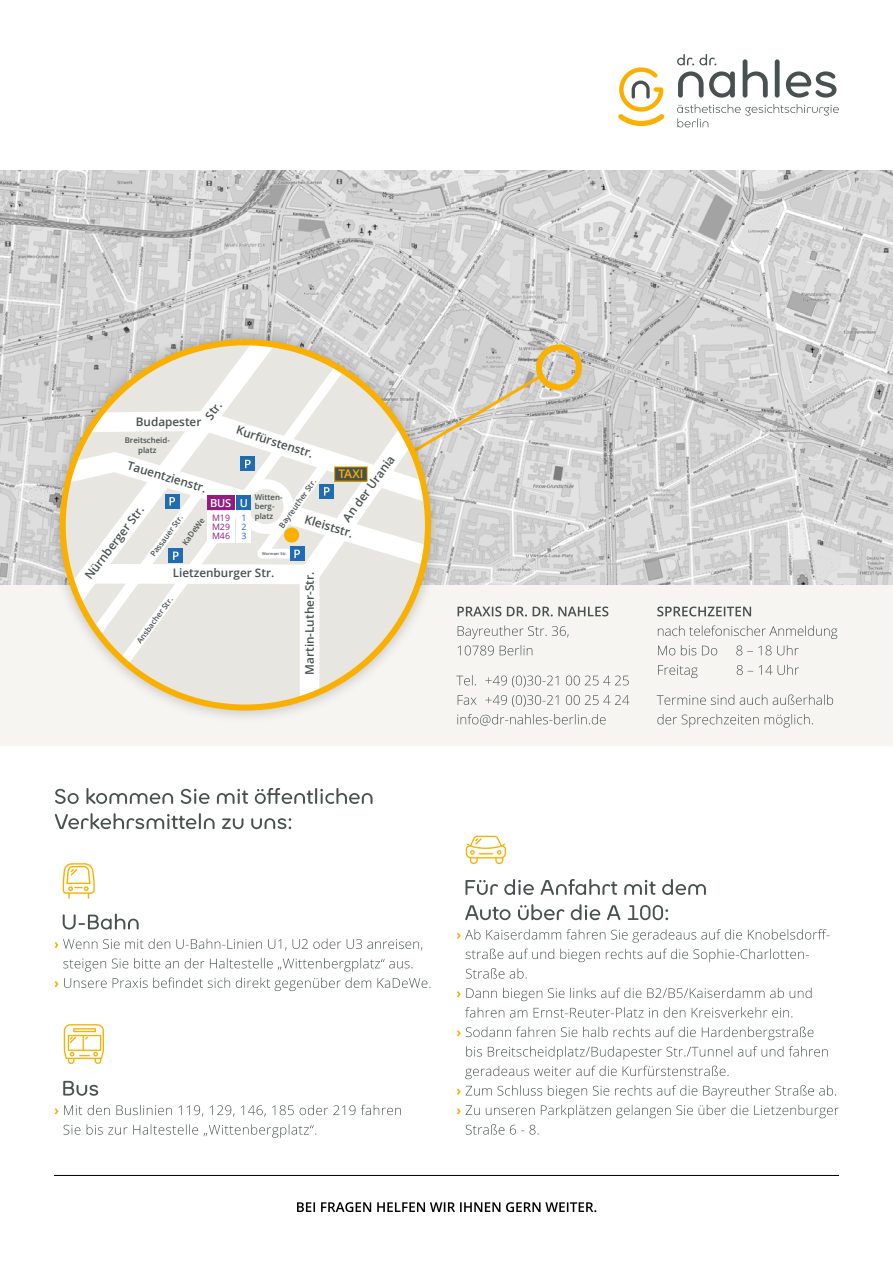
<style>
.page{position:relative;width:893px;height:1263px;background:#fff}
.page>*{position:absolute;margin:0;border:0;box-sizing:border-box;transform-origin:0 0}
.t1{font:600 12px "Open Sans";color:#f9b000}
.t2{font:600 11.7px "Open Sans";color:#485150}
.t3{font:600 11.1px "Open Sans";color:#fff}
.t4{font:8.85px/9.3px "Open Sans";color:#921d7f;text-align:justify}
.t5{font:8.85px/9.3px "Open Sans";color:#216bb3;text-align:justify}
.t6{font:600 7.8px/9.4px "Open Sans";color:#485150;text-align:center}
.t7{font:600 3.9px "Open Sans";color:#485150}
</style>
<div class="page">
<svg style="left:677px;top:104px;width:162px;height:23px"></svg>
<svg style="left:678px;top:71px;width:57px;height:27px"></svg>
<svg style="left:743px;top:59px;width:25px;height:39px"></svg>
<div style="left:775px;top:59px;width:5px;height:39px;background:#485150;border-radius:2px"></div>
<svg style="left:786px;top:71px;width:50px;height:27px"></svg>
<svg style="left:677px;top:54px;width:39px;height:11px"></svg>
<svg style="left:618px;top:67px;width:47px;height:59px"></svg>
<img style="left:0;top:170px;width:893px;height:415px">
<div style="left:536px;top:344px;width:46px;height:46px;border:6px solid #f9b000;border-radius:50%"></div>
<svg style="left:63px;top:1124px;width:253px;height:14px"></svg>
<svg style="left:64px;top:1105px;width:337px;height:12px"></svg>
<svg style="left:55px;top:1108px;width:3px;height:6px"></svg>
<svg style="left:63px;top:1081px;width:35px;height:15px"></svg>
<svg style="left:64px;top:977px;width:366px;height:14px"></svg>
<svg style="left:55px;top:981px;width:3px;height:6px"></svg>
<svg style="left:63px;top:958px;width:349px;height:13px"></svg>
<svg style="left:55px;top:938px;width:367px;height:12px"></svg>
<svg style="left:63px;top:913px;width:76px;height:16px"></svg>
<svg style="left:297px;top:1202px;width:299px;height:10px"></svg>
<svg style="left:466px;top:1124px;width:73px;height:10px"></svg>
<svg style="left:457px;top:1105px;width:382px;height:13px"></svg>
<svg style="left:457px;top:1085px;width:379px;height:14px"></svg>
<svg style="left:465px;top:1066px;width:263px;height:13px"></svg>
<svg style="left:466px;top:1046px;width:362px;height:14px"></svg>
<svg style="left:457px;top:1027px;width:356px;height:13px"></svg>
<svg style="left:465px;top:1007px;width:327px;height:10px"></svg>
<svg style="left:457px;top:988px;width:354px;height:13px"></svg>
<svg style="left:466px;top:968px;width:61px;height:10px"></svg>
<svg style="left:466px;top:949px;width:343px;height:13px"></svg>
<svg style="left:457px;top:929px;width:373px;height:14px"></svg>
<svg style="left:465px;top:904px;width:203px;height:16px"></svg>
<svg style="left:465px;top:879px;width:241px;height:16px"></svg>
<hr style="left:54px;top:1175px;width:785px;height:1px;background:#000">
<svg style="left:466px;top:836px;width:40px;height:28px"></svg>
<svg style="left:64px;top:1024px;width:40px;height:40px"></svg>
<svg style="left:63px;top:863px;width:32px;height:36px"></svg>
<svg style="left:55px;top:813px;width:236px;height:16px"></svg>
<svg style="left:55px;top:788px;width:317px;height:16px"></svg>
<div style="left:0;top:585px;width:893px;height:160px;background:#f6f5f1"></div>
<svg style="left:657px;top:714px;width:156px;height:13px"></svg>
<svg style="left:657px;top:694px;width:176px;height:11px"></svg>
<svg style="left:658px;top:664px;width:141px;height:14px"></svg>
<svg style="left:658px;top:645px;width:141px;height:10px"></svg>
<svg style="left:658px;top:625px;width:179px;height:14px"></svg>
<svg style="left:657px;top:606px;width:94px;height:10px"></svg>
<svg style="left:457px;top:714px;width:149px;height:12px"></svg>
<svg style="left:458px;top:695px;width:171px;height:12px"></svg>
<svg style="left:456px;top:675px;width:173px;height:12px"></svg>
<div style="left:46px;top:326px;width:399px;height:399px;background:#000;opacity:.25"></div>
<svg style="left:63px;top:342px;width:365px;height:365px"></svg>
<svg style="left:101px;top:342px;width:288px;height:346px"></svg>
<svg style="left:290px;top:350px;width:138px;height:357px"></svg>
<svg style="left:63px;top:371px;width:545px;height:296px"></svg>
<div style="left:207px;top:496px;width:28px;height:14px;background:#921d7f"></div>
<div style="left:207px;top:511px;width:28px;height:32px;background:#fff"></div>
<div style="left:236px;top:511px;width:15px;height:32px;background:#fff"></div>
<div style="left:236px;top:496px;width:15px;height:14px;background:#216bb3"></div>
<div style="left:284px;top:527px;width:15px;height:16px;background:#f9b000;border-radius:50%"></div>
<p class="t2" style="left:201px;top:413px;width:21px;rotate:-53deg">Str.</p>
<p class="t2" style="left:136px;top:413px;width:67px">Budapester</p>
<p class="t2" style="left:239px;top:422px;width:82px;rotate:18deg">Kurfürstenstr.</p>
<p class="t6" style="left:125px;top:435px;width:47px">Breitscheid&shy;platz</p>
<p class="t2" style="left:339px;top:516px;width:80px;rotate:-54deg">An der Urania</p>
<p class="t2" style="left:130px;top:458px;width:83px;rotate:16deg">Tauentzienstr.</p>
<p class="t2" style="left:81px;top:573px;width:91px;rotate:-53deg">Nürnberger Str.</p>
<p class="t6" style="left:148px;top:553px;width:51px;rotate:-54deg">Passauer Str.</p>
<p class="t6" style="left:135px;top:640px;width:57px;rotate:-54deg">Ansbacher Str.</p>
<p class="t1" style="left:338px;top:466px;width:27px">TAXI</p>
<p class="t6" style="left:277px;top:524px;width:59px;rotate:-55deg">Bayreuther Str.</p>
<p class="t6" style="left:255px;top:492px;width:29px;text-align:left">Witten&shy;berg&shy;platz</p>
<p class="t7" style="left:262px;top:551px;width:26px">Wormser Str.</p>
<p class="t3" style="left:210px;top:495px;width:23px">BUS</p>
<p class="t4" style="left:212px;top:513px;width:20px">M19<br>M29<br>M46</p>
<p class="t5" style="left:241px;top:513px;width:7px">1<br>2<br>3</p>
<p class="t3" style="left:240px;top:495px;width:10px">U</p>
<p class="t2" style="left:308px;top:511px;width:51px;rotate:17deg">Kleiststr.</p>
<p class="t6" style="left:180px;top:541px;width:33px;rotate:-54deg">KaDeWe</p>
<p class="t2" style="left:173px;top:565px;width:103px">Lietzenburger Str.</p>
<p class="t2" style="left:301px;top:675px;width:104px;rotate:-90deg">Martin-Luther-Str.</p>
</div>
